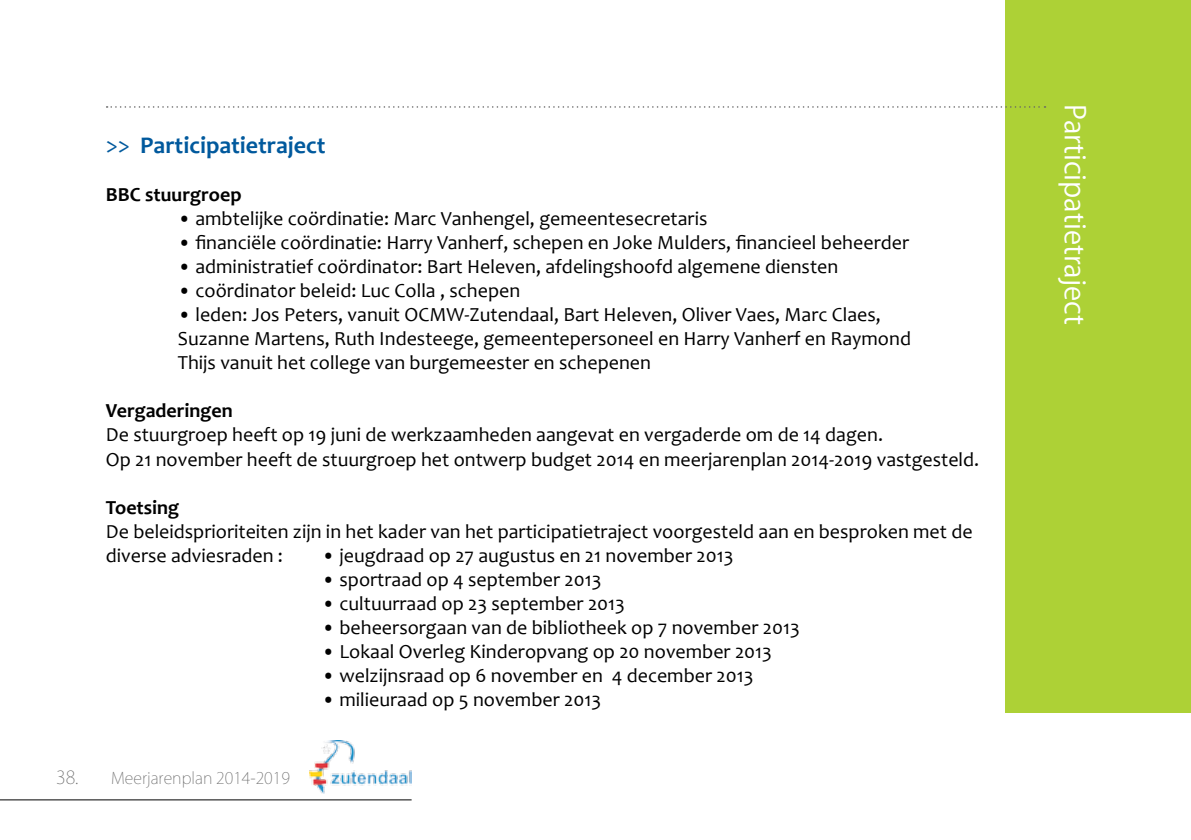
<style>
.page{position:relative;width:1191px;height:840px;background:#fff}
.page>*{position:absolute;margin:0;border:0;box-sizing:border-box;transform-origin:0 0}
.t1{font:28px "Koz Go Pr 6 N";color:#fff}
.t2{font:700 24px "Candara";color:#00599d}
.t3{font:20px/24px "Candara";color:#000}
.t4{font:700 20px "Candara";color:#000}
.t5{font:200 18px "Koz Go Pr 6 N";color:#666}
.t6{font:200 16px "Koz Go Pro";color:#666}
.s1{font-weight:400}
</style>
<div class="page">
<img style="left:309px;top:740px;width:102px;height:52px">
<hr style="left:0;top:799px;width:411px;height:1px;background:#000">
<div style="left:1005px;top:0;width:186px;height:711px;background:#add136"></div>
<svg style="left:107px;top:106px;width:938px;height:2px"></svg>
<p class="t2" style="left:106px;top:131px;width:221px"><span class="s1">&gt;&gt;</span> Participatietraject</p>
<p class="t4" style="left:106px;top:182px;width:137px">BBC stuurgroep</p>
<p class="t3" style="left:178px;top:207px;width:531px">• ambtelijke coördinatie: Marc Vanhengel, gemeentesecretaris</p>
<p class="t3" style="left:178px;top:231px;width:732px">• financiële coördinatie: Harry Vanherf, schepen en Joke Mulders, financieel beheerder</p>
<p class="t3" style="left:178px;top:255px;width:662px">• administratief coördinator: Bart Heleven, afdelingshoofd algemene diensten</p>
<p class="t3" style="left:178px;top:279px;width:344px">• coördinator beleid: Luc Colla , schepen</p>
<p class="t3" style="left:178px;top:303px;width:734px">• leden: Jos Peters, vanuit OCMW-Zutendaal, Bart Heleven, Oliver Vaes, Marc Claes,<br>Suzanne Martens, Ruth Indesteege, gemeentepersoneel en Harry Vanherf en Raymond<br>Thijs vanuit het college van burgemeester en schepenen</p>
<p class="t4" style="left:106px;top:398px;width:128px">Vergaderingen</p>
<p class="t3" style="left:106px;top:423px;width:875px">De stuurgroep heeft op 19 juni de werkzaamheden aangevat en vergaderde om de 14 dagen.<br>Op 21 november heeft de stuurgroep het ontwerp budget 2014 en meerjarenplan 2014-2019 vastgesteld.</p>
<p class="t4" style="left:106px;top:494px;width:75px">Toetsing</p>
<p class="t3" style="left:106px;top:519px;width:868px">De beleidsprioriteiten zijn in het kader van het participatietraject voorgesteld aan en besproken met de diverse adviesraden :</p>
<p class="t3" style="left:322px;top:543px;width:413px">• jeugdraad op 27 augustus en 21 november 2013</p>
<p class="t3" style="left:322px;top:567px;width:281px">• sportraad op 4 september 2013</p>
<p class="t3" style="left:322px;top:591px;width:304px">• cultuurraad op 23 september 2013</p>
<p class="t3" style="left:322px;top:615px;width:479px">• beheersorgaan van de bibliotheek op 7 november 2013</p>
<p class="t3" style="left:322px;top:639px;width:451px">• Lokaal Overleg Kinderopvang op 20 november 2013</p>
<p class="t3" style="left:322px;top:663px;width:433px">• welzijnsraad op 6 november en 4 december 2013</p>
<p class="t3" style="left:322px;top:687px;width:281px">• milieuraad op 5 november 2013</p>
<p class="t5" style="left:56px;top:766px;width:24px">38.</p>
<p class="t6" style="left:111px;top:766px;width:180px">Meerjarenplan 2014-2019</p>
<h1 class="t1" style="left:1090px;top:103px;width:222px;rotate:90deg">Participatietraject</h1>
</div>
